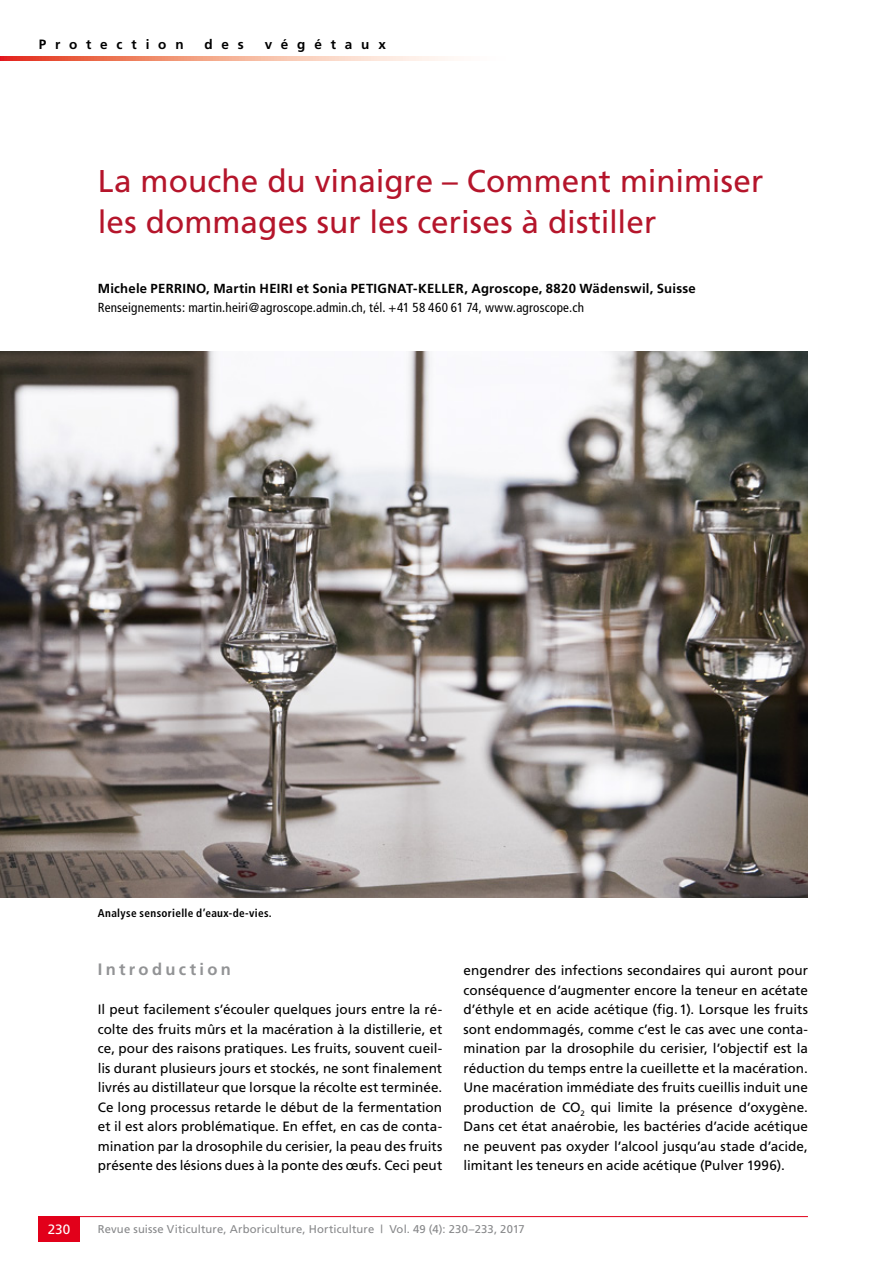
<style>
.page{position:relative;width:893px;height:1263px;background:#fff}
.page>*{position:absolute;margin:0;border:0;box-sizing:border-box;transform-origin:0 0}
.t1{font:31.5px/40.5px "Frutiger";color:#b5152b}
.t2{font:700 16.5px "Frutiger";letter-spacing:.2em;color:#929395}
.t3{font:13.5px/19.5px "Frutiger";letter-spacing:.005em;color:#000;text-align:justify}
.t4{font:700 13.5px "Frutiger";letter-spacing:.655em;color:#000}
.t5{font:13.5px "Frutiger";color:#fff}
.t6{font:condensed 13.2px "Frutiger";letter-spacing:.015em;color:#000}
.t7{font:700 13.2px "Frutiger";letter-spacing:.02em;color:#000}
.t8{font:11.25px "Frutiger";letter-spacing:.015em;color:#87888a}
.t9{font:700 condensed 11.25px "Frutiger";letter-spacing:.03em;color:#000}
</style>
<div class="page">
<hr style="left:38px;top:1216px;width:770px;height:1px;background:#e2001a">
<div style="left:38px;top:1216px;width:42px;height:26px;background:#e2001a"></div>
<img style="left:0;top:351px;width:808px;height:546px">
<svg style="left:0;top:56px;width:451px;height:5px;background:#f3a48f"></svg>
<p class="t4" style="left:39px;top:36px;width:146px">Protection</p>
<p class="t4" style="left:204px;top:36px;width:41px">des</p>
<p class="t4" style="left:265px;top:36px;width:123px">végétaux</p>
<h1 class="t1" style="left:98px;top:161px;width:667px">La mouche du vinaigre – Comment minimiser les dommages sur les cerises à distiller</h1>
<p class="t7" style="left:98px;top:280px;width:599px">Michele PERRINO, Martin HEIRI et Sonia PETIGNAT-KELLER, Agroscope, 8820 Wädenswil, Suisse</p>
<p class="t6" style="left:98px;top:300px;width:488px">Renseignements: martin.heiri@agroscope.admin.ch, tél. +41 58 460 61 74, www.agroscope.ch</p>
<p class="t9" style="left:98px;top:906px;width:176px">Analyse sensorielle d’eaux-de-vies.</p>
<p class="t2" style="left:98px;top:960px;width:135px">Introduction</p>
<p class="t3" style="left:98px;top:999px;width:346px">Il peut facilement s’écouler quelques jours entre la ré&shy;colte des fruits mûrs et la macération à la distillerie, et ce, pour des raisons pratiques. Les fruits, souvent cueil&shy;lis durant plusieurs jours et stockés, ne sont finalement livrés au distillateur que lorsque la récolte est terminée.<br>Ce long processus retarde le début de la fermentation et il est alors problématique. En effet, en cas de conta&shy;mination par la drosophile du cerisier, la peau des fruits présente des lésions dues à la ponte des œufs. Ceci peut</p>
<p class="t3" style="left:463px;top:960px;width:346px">engendrer des infections secondaires qui auront pour conséquence d’augmenter encore la teneur en acétate d’éthyle et en acide acétique (fig.1). Lorsque les fruits sont endommagés, comme c’est le cas avec une conta&shy;mination par la drosophile du cerisier, l’objectif est la réduction du temps entre la cueillette et la macération.<br>Une macération immédiate des fruits cueillis induit une production de CO<sub>2</sub> qui limite la présence d’oxygène.<br>Dans cet état anaérobie, les bactéries d’acide acétique ne peuvent pas oxyder l’alcool jusqu’au stade d’acide, limitant les teneurs en acide acétique (Pulver 1996).</p>
<p class="t5" style="left:48px;top:1221px;width:24px">230</p>
<p class="t8" style="left:98px;top:1223px;width:429px">Revue suisse Viticulture, Arboriculture, Horticulture | Vol. 49 (4): 230–233, 2017</p>
</div>
